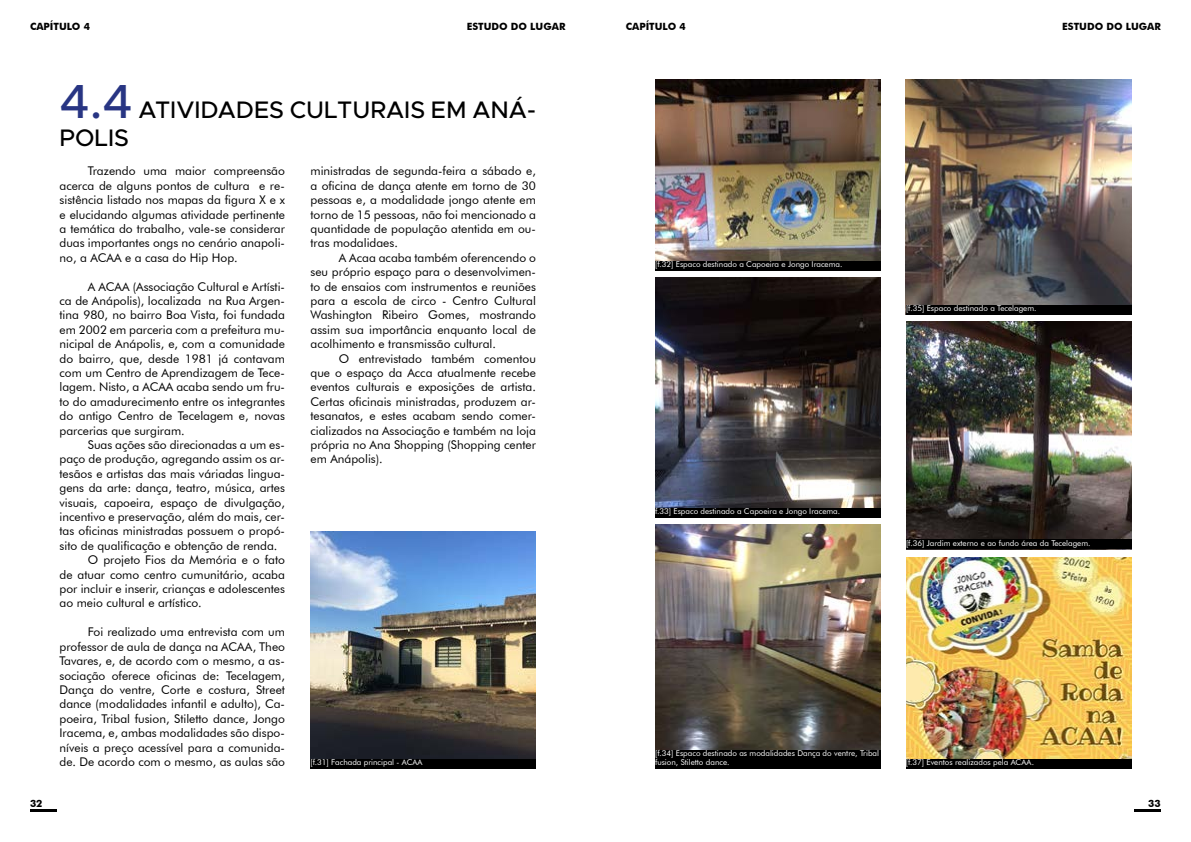
<style>
.page{position:relative;width:1191px;height:842px;background:#fff}
.page>*{position:absolute;margin:0;border:0;box-sizing:border-box;transform-origin:0 0}
.t1{font:500 24px/28.8px "Metropolis";color:#000}
.t2{font:12px/14.4px "Futura BT";color:#000;text-align:justify}
.t3{font:700 10px "Futura BT";color:#000}
.t4{font:8px/9.6px "Futura BT";color:#fff}
.s1{font-size:48px;color:#283583}
</style>
<div class="page">
<hr style="left:30px;top:810px;width:27px;height:2px;background:#000">
<hr style="left:1134px;top:810px;width:27px;height:2px;background:#000">
<img style="left:310px;top:531px;width:226px;height:228px">
<div style="left:310px;top:759px;width:226px;height:9px;background:#000"></div>
<img style="left:655px;top:277px;width:225px;height:231px">
<img style="left:655px;top:79px;width:225px;height:182px">
<div style="left:655px;top:261px;width:225px;height:9px;background:#000"></div>
<img style="left:655px;top:524px;width:225px;height:226px">
<div style="left:655px;top:508px;width:225px;height:9px;background:#000"></div>
<div style="left:655px;top:750px;width:225px;height:18px;background:#000"></div>
<img style="left:905px;top:79px;width:226px;height:235px">
<div style="left:906px;top:305px;width:225px;height:9px;background:#000"></div>
<img style="left:906px;top:321px;width:225px;height:219px">
<div style="left:906px;top:540px;width:225px;height:9px;background:#000"></div>
<img style="left:906px;top:557px;width:225px;height:202px">
<div style="left:905px;top:759px;width:226px;height:9px;background:#000"></div>
<p class="t3" style="left:30px;top:20px;width:61px">CAPÍTULO 4</p>
<p class="t3" style="left:467px;top:20px;width:100px">ESTUDO DO LUGAR</p>
<p class="t3" style="left:626px;top:20px;width:61px">CAPÍTULO 4</p>
<p class="t3" style="left:1062px;top:20px;width:100px">ESTUDO DO LUGAR</p>
<h1 class="t1" style="left:60px;top:95px;width:478px"><span class="s1">4.4</span> ATIVIDADES CULTURAIS EM ANÁ-<br>POLIS</h1>
<p class="t2" style="left:60px;top:164px;width:227px;text-indent:28px">Trazendo uma maior compreensão acerca de alguns pontos de cultura e re&shy;sistência listado nos mapas da figura X e x e elucidando algumas atividade pertinente a temática do trabalho, vale-se considerar duas importantes ongs no cenário anapoli&shy;no, a ACAA e a casa do Hip Hop.</p>
<p class="t2" style="left:60px;top:279px;width:227px;text-indent:28px">A ACAA (Associação Cultural e Artísti&shy;ca de Anápolis), localizada na Rua Argen&shy;tina 980, no bairro Boa Vista, foi fundada em 2002 em parceria com a prefeitura mu&shy;nicipal de Anápolis, e, com a comunidade do bairro, que, desde 1981 já contavam com um Centro de Aprendizagem de Tece&shy;lagem. Nisto, a ACAA acaba sendo um fru&shy;to do amadurecimento entre os integrantes do antigo Centro de Tecelagem e, novas parcerias que surgiram.</p>
<p class="t2" style="left:88px;top:437px;width:199px">Suas ações são direcionadas a um es-</p>
<p class="t2" style="left:60px;top:452px;width:227px">paço de produção, agregando assim os ar-</p>
<p class="t2" style="left:60px;top:466px;width:227px">tesãos e artistas das mais váriadas lingua-</p>
<p class="t2" style="left:60px;top:481px;width:227px">gens da arte: dança, teatro, música, artes</p>
<p class="t2" style="left:60px;top:495px;width:227px">visuais, capoeira, espaço de divulgação,</p>
<p class="t2" style="left:60px;top:509px;width:227px">incentivo e preservação, além do mais, cer-</p>
<p class="t2" style="left:60px;top:524px;width:227px">tas oficinas ministradas possuem o propó-</p>
<p class="t2" style="left:60px;top:538px;width:219px">sito de qualificação e obtenção de renda.</p>
<p class="t2" style="left:88px;top:553px;width:199px">O projeto Fios da Memória e o fato</p>
<p class="t2" style="left:60px;top:567px;width:227px">de atuar como centro cumunitário, acaba</p>
<p class="t2" style="left:60px;top:581px;width:227px">por incluir e inserir, crianças e adolescentes</p>
<p class="t2" style="left:60px;top:596px;width:144px">ao meio cultural e artístico.</p>
<p class="t2" style="left:60px;top:625px;width:227px;text-indent:28px">Foi realizado uma entrevista com um professor de aula de dança na ACAA, Theo Tavares, e, de acordo com o mesmo, a as&shy;sociação oferece oficinas de: Tecelagem, Dança do ventre, Corte e costura, Street dance (modalidades infantil e adulto), Ca&shy;poeira, Tribal fusion, Stiletto dance, Jongo Iracema, e, ambas modalidades são dispo&shy;níveis a preço acessível para a comunida&shy;de. De acordo com o mesmo, as aulas são</p>
<p class="t2" style="left:310px;top:164px;width:227px">ministradas de segunda-feira a sábado e, a oficina de dança atente em torno de 30 pessoas e, a modalidade jongo atente em torno de 15 pessoas, não foi mencionado a quantidade de população atentida em ou&shy;tras modalidaes.</p>
<p class="t2" style="left:310px;top:250px;width:227px;text-indent:28px">A Acaa acaba também oferencendo o seu próprio espaço para o desenvolvimen&shy;to de ensaios com instrumentos e reuniões para a escola de circo - Centro Cultural Washington Ribeiro Gomes, mostrando assim sua importância enquanto local de acolhimento e transmissão cultural.</p>
<p class="t2" style="left:310px;top:351px;width:227px;text-indent:28px">O entrevistado também comentou que o espaço da Acca atualmente recebe eventos culturais e exposições de artista.<br>Certas oficinais ministradas, produzem ar&shy;tesanatos, e estes acabam sendo comer&shy;cializados na Associação e também na loja própria no Ana Shopping (Shopping center em Anápolis).</p>
<p class="t4" style="left:310px;top:757px;width:114px">[f.31] Fachada principal - ACAA</p>
<p class="t4" style="left:655px;top:260px;width:189px">[f.32] Espaco destinado a Capoeira e Jongo Iracema.</p>
<p class="t4" style="left:906px;top:303px;width:132px">[f.35] Espaco destinado a Tecelagem.</p>
<p class="t4" style="left:655px;top:506px;width:187px">f.33] Espaco destinado a Capoeira e Jongo Iracema.</p>
<p class="t4" style="left:906px;top:538px;width:186px">[f.36] Jardim externo e ao fundo área da Tecelagem.</p>
<p class="t4" style="left:655px;top:748px;width:225px">[f.34] Espaco destinado as modalidades Dança do ventre, Tribal fusion, Stiletto dance.</p>
<p class="t4" style="left:905px;top:757px;width:130px">[f.37] Eventos realizados pela ACAA.</p>
<p class="t3" style="left:30px;top:797px;width:14px">32</p>
<p class="t3" style="left:1148px;top:797px;width:14px">33</p>
</div>
